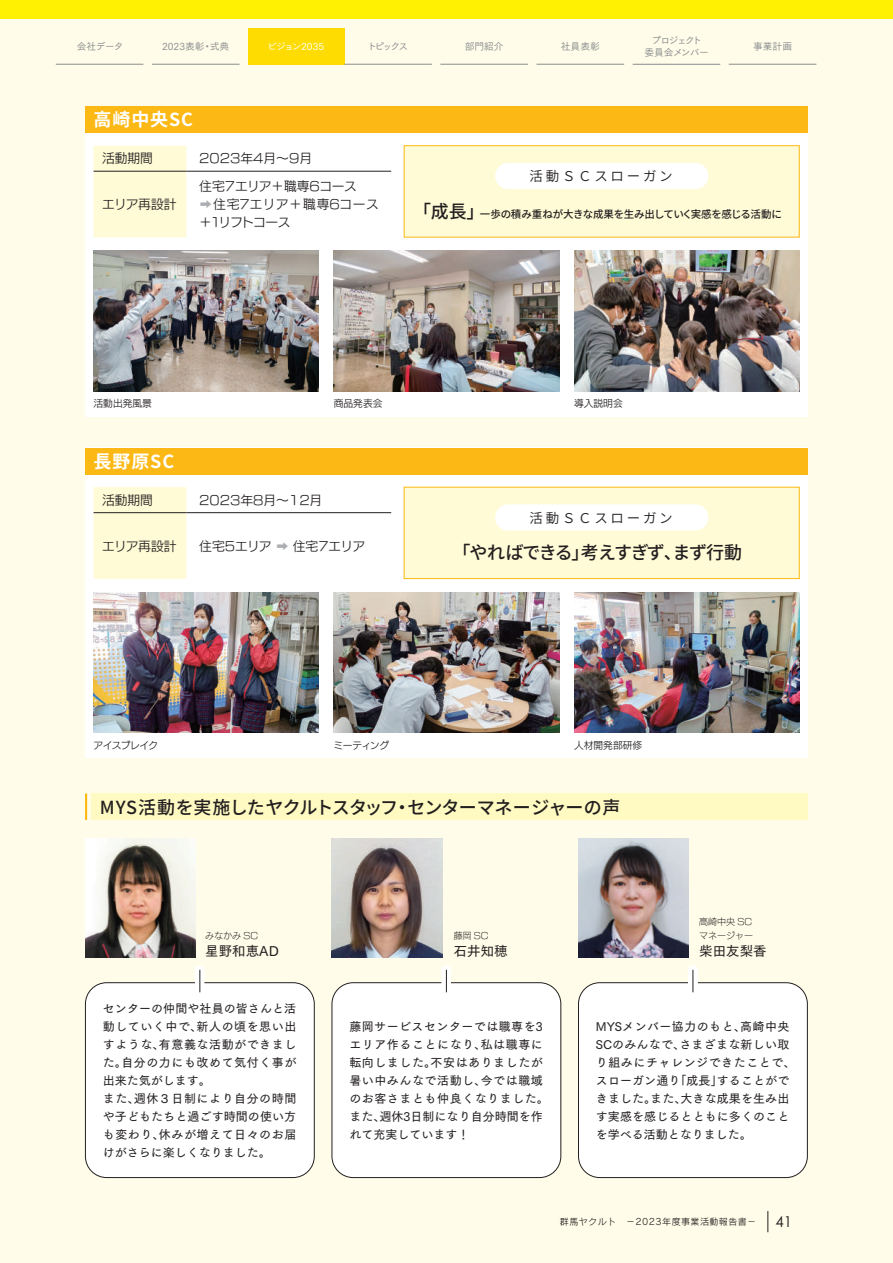
<style>
.page{position:relative;width:893px;height:1263px;background:#fffde9}
.page>*{position:absolute;margin:0;border:0;box-sizing:border-box;transform-origin:0 0}
.t1{font:500 18px "Source Han Sans JP";letter-spacing:-.035em;color:#231f20}
.t2{font:500 18px "Source Han Sans JP";letter-spacing:-.055em;color:#231f20}
.t3{font:700 18px "Source Han Sans JP";letter-spacing:.05em;color:#fff}
.t4{font:15px "Century Gothic Pro";color:#231f20}
.t5{font:13.5px "Source Han Sans JP";letter-spacing:.2em;color:#231f20}
.t6{font:13.5px "Tsuku Go Pro D";color:#231f20}
.t7{font:12.75px/18px "New Rodin Pro M";color:#231f20}
.t8{font:12px/18px "Tsuku Go Pro D";letter-spacing:.035em;color:#231f20}
.t9{font:12px/18px "Tsuku Go Pro D";letter-spacing:.01em;color:#231f20}
.t10{font:500 10.5px "Source Han Sans JP";letter-spacing:-.02em;color:#231f20}
.t11{font:9.75px "Tsuku Go Pro M";color:#8a8c8f}
.t12{font:9.75px "New Rodin Pro M";color:#231f20}
.t13{font:9.75px/12px "Tsuku Go Pro M";letter-spacing:-.08em;color:#8a8c8f;text-align:center}
.t14{font:9.75px "Tsuku Go Pro M";letter-spacing:-.05em;color:#fff}
.t15{font:9.75px "New Rodin Pro M";letter-spacing:-.06em;color:#231f20}
.t16{font:9px/13.5px "New Rodin Pro L";color:#231f20}
.t17{font:9px "Rodin Pro M";letter-spacing:.05em;color:#231f20}
.s1{color:#abadb0}
.s2{font-size:18px}
</style>
<div class="page">
<div style="left:0;top:0;width:893px;height:19px;background:#fff101"></div>
<div style="left:85px;top:106px;width:723px;height:311px;background:#fff"></div>
<div style="left:85px;top:448px;width:723px;height:310px;background:#fff"></div>
<img style="left:85px;top:839px;width:111px;height:118px">
<img style="left:578px;top:839px;width:111px;height:118px">
<img style="left:332px;top:839px;width:110px;height:118px">
<div style="left:85px;top:983px;width:229px;height:194px;background:#fff;border-radius:21px"></div>
<div style="left:85px;top:982px;width:230px;height:196px;border:1px solid #231f20;border-radius:21px"></div>
<div style="left:578px;top:983px;width:229px;height:194px;background:#fff;border-radius:21px"></div>
<div style="left:578px;top:982px;width:230px;height:196px;border:1px solid #231f20;border-radius:21px"></div>
<div style="left:332px;top:983px;width:229px;height:194px;background:#fff;border-radius:21px"></div>
<div style="left:332px;top:982px;width:229px;height:196px;border:1px solid #231f20;border-radius:21px"></div>
<div style="left:195px;top:965px;width:10px;height:32px;background:#fff"></div>
<svg style="left:199px;top:970px;width:1px;height:22px"></svg>
<div style="left:688px;top:965px;width:10px;height:32px;background:#fff"></div>
<svg style="left:693px;top:970px;width:1px;height:22px"></svg>
<div style="left:441px;top:965px;width:10px;height:32px;background:#fff"></div>
<svg style="left:446px;top:970px;width:1px;height:22px"></svg>
<div style="left:404px;top:146px;width:395px;height:91px;background:#fffbd6"></div>
<div style="left:495px;top:163px;width:213px;height:26px;background:#fff;border-radius:13px"></div>
<div style="left:404px;top:145px;width:395px;height:92px;border:1px solid #fcb814"></div>
<div style="left:404px;top:487px;width:395px;height:92px;background:#fffbd6"></div>
<div style="left:495px;top:504px;width:213px;height:27px;background:#fff;border-radius:13px"></div>
<div style="left:404px;top:487px;width:395px;height:92px;border:1px solid #fcb814"></div>
<div style="left:91px;top:793px;width:717px;height:27px;background:#fffac1"></div>
<hr style="left:85px;top:793px;width:2px;height:27px;background:#fcb814">
<svg style="left:94px;top:146px;width:297px;height:91px"></svg>
<hr style="left:94px;top:171px;width:92px;height:1px;background:#231f20">
<hr style="left:186px;top:171px;width:205px;height:1px;background:#231f20">
<svg style="left:94px;top:487px;width:297px;height:92px"></svg>
<hr style="left:94px;top:512px;width:92px;height:1px;background:#231f20">
<hr style="left:186px;top:512px;width:205px;height:1px;background:#231f20">
<div style="left:85px;top:106px;width:723px;height:27px;background:#fcb814"></div>
<div style="left:85px;top:448px;width:723px;height:26px;background:#fcb814"></div>
<img style="left:94px;top:251px;width:225px;height:140px">
<img style="left:94px;top:592px;width:225px;height:141px">
<img style="left:334px;top:251px;width:225px;height:140px">
<img style="left:334px;top:592px;width:225px;height:141px">
<img style="left:574px;top:251px;width:225px;height:140px">
<img style="left:574px;top:592px;width:225px;height:141px">
<svg style="left:767px;top:1211px;width:1px;height:21px"></svg>
<div style="left:248px;top:28px;width:96px;height:36px;background:#ffdc01"></div>
<hr style="left:56px;top:64px;width:87px;height:1px;background:#8a8c8f">
<hr style="left:152px;top:64px;width:88px;height:1px;background:#8a8c8f">
<hr style="left:344px;top:64px;width:88px;height:1px;background:#8a8c8f">
<hr style="left:440px;top:64px;width:88px;height:1px;background:#8a8c8f">
<hr style="left:536px;top:64px;width:88px;height:1px;background:#8a8c8f">
<hr style="left:633px;top:64px;width:87px;height:1px;background:#8a8c8f">
<hr style="left:729px;top:64px;width:87px;height:1px;background:#8a8c8f">
<p class="t11" style="left:77px;top:38px;width:48px">会社データ</p>
<p class="t11" style="left:162px;top:38px;width:69px">2023表彰・式典</p>
<p class="t14" style="left:267px;top:38px;width:59px">ビジョン2035</p>
<p class="t11" style="left:367px;top:38px;width:43px">トピックス</p>
<p class="t11" style="left:465px;top:38px;width:40px">部門紹介</p>
<p class="t11" style="left:561px;top:38px;width:40px">社員表彰</p>
<p class="t13" style="left:644px;top:33px;width:66px">プロジェクト<br>委員会メンバー</p>
<p class="t11" style="left:753px;top:38px;width:40px">事業計画</p>
<h1 class="t3" style="left:94px;top:110px;width:101px">高崎中央SC</h1>
<p class="t7" style="left:102px;top:148px;width:52px">活動期間</p>
<p class="t7" style="left:199px;top:148px;width:114px">2023年4月～9月</p>
<p class="t7" style="left:102px;top:194px;width:76px">エリア再設計</p>
<p class="t7" style="left:199px;top:176px;width:181px">住宅7エリア＋職専6コース<br><span class="s1">➡</span>住宅7エリア＋職専6コース＋１リフトコース</p>
<p class="t5" style="left:530px;top:169px;width:145px">活動ＳＣスローガン</p>
<p class="t10" style="left:413px;top:208px;width:370px"><span class="s2">「成長」</span>一歩の積み重ねが大きな成果を生み出していく実感を感じる活動に</p>
<p class="t12" style="left:94px;top:395px;width:60px">活動出発風景</p>
<h1 class="t3" style="left:94px;top:451px;width:82px">長野原SC</h1>
<p class="t12" style="left:334px;top:395px;width:50px">商品発表会</p>
<p class="t7" style="left:102px;top:490px;width:52px">活動期間</p>
<p class="t7" style="left:199px;top:490px;width:125px">2023年8月～12月</p>
<p class="t7" style="left:102px;top:536px;width:76px">エリア再設計</p>
<p class="t7" style="left:199px;top:536px;width:167px">住宅5エリア <span class="s1">➡</span> 住宅7エリア</p>
<p class="t12" style="left:574px;top:395px;width:50px">導入説明会</p>
<p class="t5" style="left:530px;top:510px;width:145px">活動ＳＣスローガン</p>
<h1 class="t2" style="left:452px;top:542px;width:291px">「やればできる」考えすぎず、まず行動</h1>
<p class="t15" style="left:93px;top:737px;width:66px">アイスブレイク</p>
<p class="t12" style="left:334px;top:737px;width:57px">ミーティング</p>
<p class="t12" style="left:574px;top:737px;width:70px">人材開発部研修</p>
<h1 class="t1" style="left:100px;top:797px;width:522px">MYS活動を実施したヤクルトスタッフ・センターマネージャーの声</h1>
<p class="t16" style="left:205px;top:927px;width:54px">みなかみ SC</p>
<p class="t6" style="left:205px;top:939px;width:75px">星野和恵AD</p>
<p class="t16" style="left:454px;top:927px;width:36px">藤岡 SC</p>
<p class="t6" style="left:454px;top:939px;width:55px">石井知穂</p>
<p class="t16" style="left:699px;top:914px;width:55px">高崎中央 SCマネージャー</p>
<p class="t6" style="left:699px;top:939px;width:69px">柴田友梨香</p>
<p class="t8" style="left:103px;top:998px;width:195px">センターの仲間や社員の皆さんと活動していく中で、新人の頃を思い出すような、有意義な活動ができました。自分の力にも改めて気付く事が出来た気がします。<br>また、週休３日制により自分の時間や子どもたちと過ごす時間の使い方も変わり、休みが増えて日々のお届けがさらに楽しくなりました。</p>
<p class="t8" style="left:349px;top:1016px;width:201px">藤岡サービスセンターでは職専を3エリア作ることになり、私は職専に転向しました。不安はありましたが暑い中みんなで活動し、今では職域のお客さまとも仲良くなりました。また、週休3日制になり自分時間を作れて充実しています！</p>
<p class="t9" style="left:596px;top:1016px;width:201px">MYSメンバー協力のもと、高崎中央<br>SCのみんなで、さまざまな新しい取り組みにチャレンジできたことで、スローガン通り「成長」することができました。また、大きな成果を生み出す実感を感じるとともに多くのことを学べる活動となりました。</p>
<p class="t17" style="left:560px;top:1215px;width:198px">群馬ヤクルト　－2023年度事業活動報告書－</p>
<p class="t4" style="left:776px;top:1212px;width:18px">41</p>
</div>
